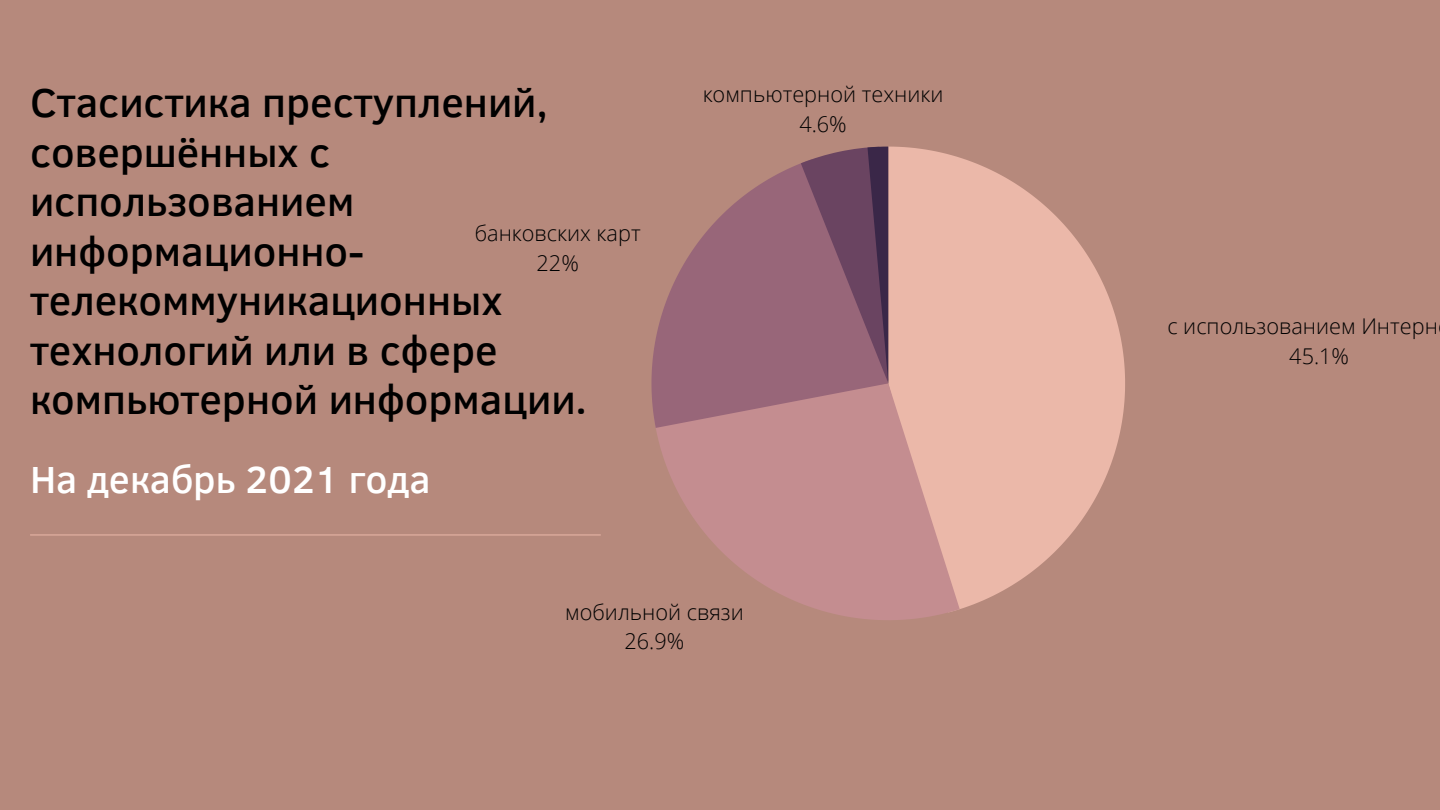
<style>
.page{position:relative;width:1440px;height:810px;background:#b6897c}
.page>*{position:absolute;margin:0;border:0;box-sizing:border-box;transform-origin:0 0}
.t1{font:500 41.4px/49.5px "Clear Sans";color:#000}
.t2{font:500 38.7px "Clear Sans";color:#fff}
.t3{font:300 21.7px/29.8px "Open Sans";color:#000;text-align:center}
</style>
<div class="page">
<hr style="left:30px;top:535px;width:570px;height:1px;background:#ebb8a9">
<svg style="left:889px;top:147px;width:236px;height:462px;fill:#ebb8a9"></svg>
<svg style="left:656px;top:383px;width:304px;height:237px;fill:#c48d90"></svg>
<svg style="left:651px;top:163px;width:237px;height:265px;fill:#986679"></svg>
<svg style="left:801px;top:147px;width:88px;height:236px;background:#7b526a"></svg>
<p class="t1" style="left:30px;top:76px;width:559px">Стасистика преступлений, совершённых с использованием информационно&shy;телекоммуникационных технологий или в сфере компьютерной информации.</p>
<p class="t3" style="left:475px;top:218px;width:167px">банковских карт<br>22%</p>
<p class="t2" style="left:30px;top:452px;width:402px">На декабрь 2021 года</p>
<p class="t3" style="left:703px;top:79px;width:242px">компьютерной техники<br>4.6%</p>
<p class="t3" style="left:565px;top:596px;width:180px">мобильной связи<br>26.9%</p>
<p class="t3" style="left:1289px;top:311px;width:150px;text-align:left;text-indent:-122px">с использованием Интерн<br>45.1%</p>
</div>
